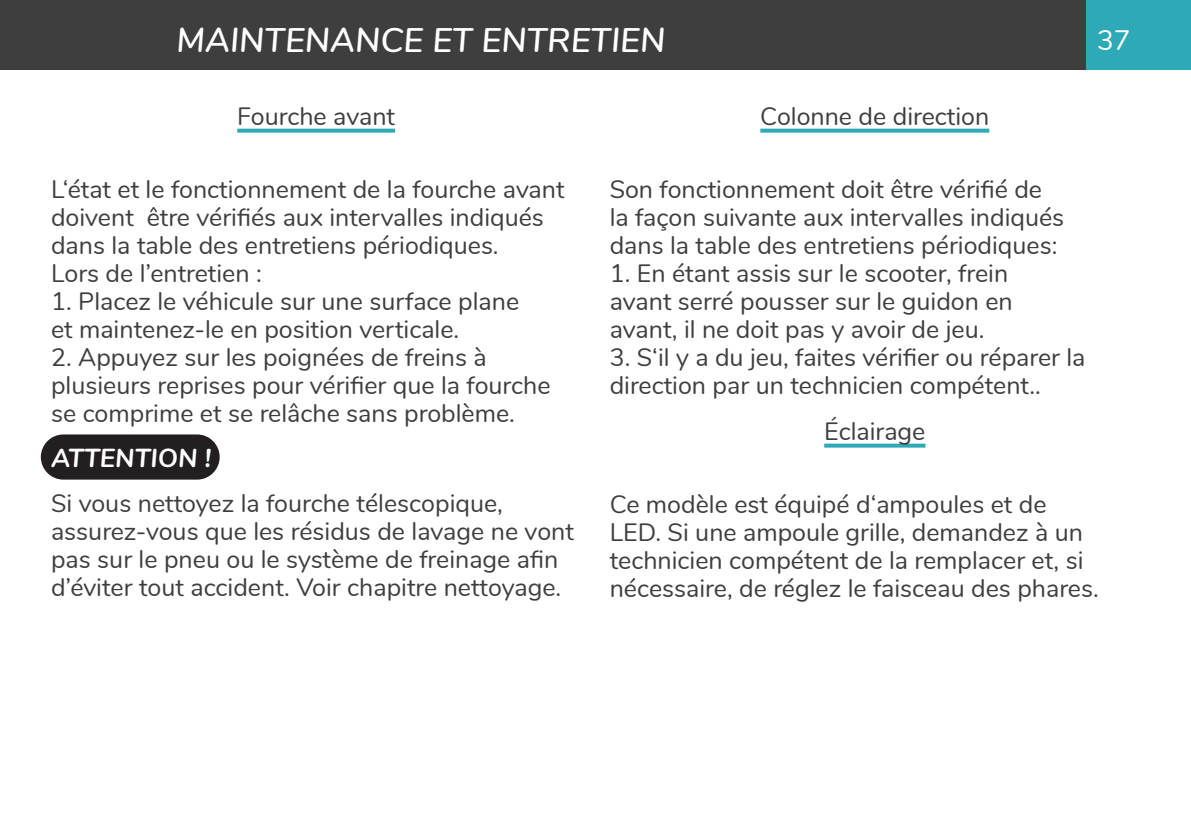
<style>
.page{position:relative;width:1191px;height:840px;background:#fff}
.page>*{position:absolute;margin:0;border:0;box-sizing:border-box;transform-origin:0 0}
.GROS_TITRE_A_GAUCHE{font:italic 600 34px "Nunito";color:#fff}
.t1{font:28px "Nunito";color:#fff}
.ATTENTION_EN_NOIR{font:italic 700 26px "Nunito";color:#fff}
.TEXTE{font:25px/28px "Nunito";color:#3e3e3f}
.SOUS_TITRE_SOULIGNÉ{font:25px "Nunito";color:#3e3e3f}
</style>
<div class="page">
<div style="left:1085px;top:0;width:106px;height:70px;background:#2eaab6"></div>
<div style="left:0;top:0;width:1085px;height:70px;background:#3e3e3f"></div>
<svg style="left:237px;top:128px;width:158px;height:4px"></svg>
<div style="left:41px;top:434px;width:179px;height:45px;background:#231f20;border-radius:23px"></div>
<svg style="left:760px;top:128px;width:229px;height:4px"></svg>
<svg style="left:824px;top:443px;width:101px;height:4px"></svg>
<p class="GROS_TITRE_A_GAUCHE" style="left:176px;top:15px;width:490px">MAINTENANCE ET ENTRETIEN</p>
<p class="SOUS_TITRE_SOULIGNÉ" style="left:237px;top:97px;width:159px">Fourche avant</p>
<p class="SOUS_TITRE_SOULIGNÉ" style="left:760px;top:97px;width:230px">Colonne de direction</p>
<p class="t1" style="left:1097px;top:20px;width:35px">37</p>
<p class="TEXTE" style="left:51px;top:173px;width:515px">L‘état et le fonctionnement de la fourche avant doivent être vérifiés aux intervalles indiqués dans la table des entretiens périodiques.</p>
<p class="TEXTE" style="left:51px;top:257px;width:212px">Lors de l’entretien :</p>
<p class="TEXTE" style="left:51px;top:285px;width:470px">1. Placez le véhicule sur une surface plane et maintenez-le en position verticale.</p>
<p class="TEXTE" style="left:51px;top:341px;width:501px">2. Appuyez sur les poignées de freins à plusieurs reprises pour vérifier que la fourche se comprime et se relâche sans problème.</p>
<p class="ATTENTION_EN_NOIR" style="left:51px;top:438px;width:162px">ATTENTION !</p>
<p class="TEXTE" style="left:51px;top:487px;width:524px">Si vous nettoyez la fourche télescopique, assurez-vous que les résidus de lavage ne vont pas sur le pneu ou le système de freinage afin d’éviter tout accident. Voir chapitre nettoyage.</p>
<p class="TEXTE" style="left:609px;top:173px;width:456px">Son fonctionnement doit être vérifié de la façon suivante aux intervalles indiqués dans la table des entretiens périodiques:</p>
<p class="TEXTE" style="left:609px;top:257px;width:405px">1. En étant assis sur le scooter, frein avant serré pousser sur le guidon en avant, il ne doit pas y avoir de jeu.</p>
<p class="TEXTE" style="left:609px;top:341px;width:477px">3. S‘il y a du jeu, faites vérifier ou réparer la direction par un technicien compétent..</p>
<p class="SOUS_TITRE_SOULIGNÉ" style="left:824px;top:412px;width:103px">Éclairage</p>
<p class="TEXTE" style="left:609px;top:488px;width:490px">Ce modèle est équipé d‘ampoules et de LED. Si une ampoule grille, demandez à un technicien compétent de la remplacer et, si nécessaire, de réglez le faisceau des phares.</p>
</div>
